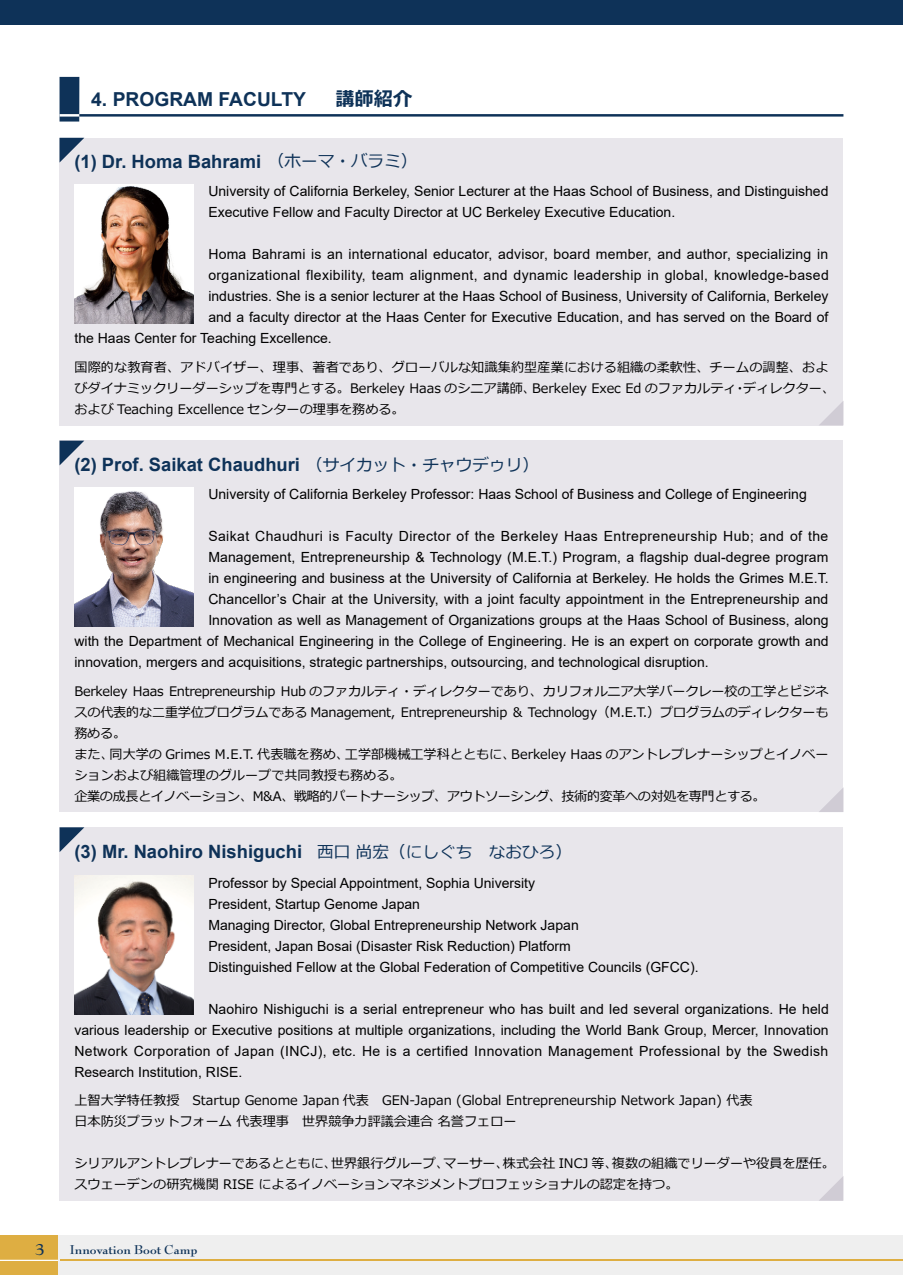
<style>
.page{position:relative;width:903px;height:1275px;background:#fff}
.page>*{position:absolute;margin:0;border:0;box-sizing:border-box;transform-origin:0 0}
.t1{font:700 19.25px "Arial";color:#0e3258}
.t2{font:700 19.25px "Meiryo";color:#0e3258}
.t3{font:700 18.38px "Arial";color:#0e3258}
.t4{font:700 17.5px "Bernhard Modern Std";color:#0e3258}
.t5{font:14px/21px "Arial";color:#000}
.t6{font:14px "Arial";letter-spacing:.025em;color:#000}
.t7{font:14px "Arial";letter-spacing:.03em;color:#000}
.t8{font:700 14px "Bernhard Modern Std";color:#0e3258}
.t9{font:13.12px/21px "Meiryo";color:#000}
.s1{font-family:"Meiryo";font-weight:400;font-size:16.62px}
</style>
<div class="page">
<div style="left:0;top:1235px;width:903px;height:40px;background:#efefef"></div>
<div style="left:0;top:1235px;width:58px;height:40px;background:#deae42"></div>
<div style="left:0;top:0;width:903px;height:25px;background:#0e3258"></div>
<hr style="left:60px;top:1260px;width:843px;height:1px;background:#deae42">
<hr style="left:0;top:1260px;width:58px;height:1px;background:#fff">
<div style="left:60px;top:77px;width:19px;height:45px;background:#0e3258"></div>
<hr style="left:60px;top:114px;width:19px;height:3px;background:#fff">
<hr style="left:79px;top:114px;width:764px;height:3px;background:#0e3258">
<div style="left:60px;top:138px;width:783px;height:287px;background:#e8e6eb"></div>
<img style="left:74px;top:185px;width:119px;height:138px">
<svg style="left:60px;top:138px;width:24px;height:24px"></svg>
<svg style="left:819px;top:401px;width:24px;height:24px"></svg>
<div style="left:60px;top:441px;width:783px;height:371px;background:#e8e6eb"></div>
<img style="left:74px;top:487px;width:119px;height:139px">
<svg style="left:60px;top:441px;width:24px;height:24px"></svg>
<svg style="left:819px;top:788px;width:24px;height:24px"></svg>
<div style="left:60px;top:827px;width:783px;height:374px;background:#e8e6eb"></div>
<img style="left:74px;top:876px;width:119px;height:139px">
<svg style="left:60px;top:827px;width:24px;height:25px"></svg>
<svg style="left:819px;top:1177px;width:24px;height:24px"></svg>
<h1 class="t1" style="left:91px;top:86px;width:216px">4. PROGRAM FACULTY</h1>
<h1 class="t2" style="left:335px;top:86px;width:78px">講師紹介</h1>
<h2 class="t3" style="left:74px;top:149px;width:345px">(1) Dr. Homa Bahrami <span class="s1">（ホーマ・バラミ）</span></h2>
<p class="t5" style="left:208px;top:181px;width:622px">University of California Berkeley, Senior Lecturer at the Haas School of Business, and Distinguished<br>Executive Fellow and Faculty Director at UC Berkeley Executive Education.</p>
<p class="t5" style="left:208px;top:244px;width:621px">Homa Bahrami is an international educator, advisor, board member, and author, specializing in</p>
<p class="t6" style="left:208px;top:266px;width:622px">organizational flexibility, team alignment, and dynamic leadership in global, knowledge-based</p>
<p class="t5" style="left:208px;top:286px;width:622px">industries. She is a senior lecturer at the Haas School of Business, University of California, Berkeley</p>
<p class="t5" style="left:208px;top:307px;width:622px">and a faculty director at the Haas Center for Executive Education, and has served on the Board of</p>
<p class="t5" style="left:74px;top:328px;width:259px">the Haas Center for Teaching Excellence.</p>
<p class="t9" style="left:74px;top:357px;width:762px">国際的な教育者、アドバイザー、理事、著者であり、グローバルな知識集約型産業における組織の柔軟性、チームの調整、およびダイナミックリーダーシップを専門とする。Berkeley Haas のシニア講師、Berkeley Exec Ed のファカルティ・ディレクター、および Teaching Excellence センターの理事を務める。</p>
<h2 class="t3" style="left:74px;top:452px;width:466px">(2) Prof. Saikat Chaudhuri <span class="s1">（サイカット・チャウデゥリ）</span></h2>
<p class="t5" style="left:208px;top:484px;width:600px">University of California Berkeley Professor: Haas School of Business and College of Engineering</p>
<p class="t7" style="left:208px;top:527px;width:621px">Saikat Chaudhuri is Faculty Director of the Berkeley Haas Entrepreneurship Hub; and of the</p>
<p class="t5" style="left:208px;top:547px;width:621px">Management, Entrepreneurship &amp; Technology (M.E.T.) Program, a flagship dual-degree program</p>
<p class="t5" style="left:208px;top:568px;width:622px">in engineering and business at the University of California at Berkeley. He holds the Grimes M.E.T.</p>
<p class="t5" style="left:208px;top:589px;width:621px">Chancellor’s Chair at the University, with a joint faculty appointment in the Entrepreneurship and</p>
<p class="t5" style="left:208px;top:610px;width:622px">Innovation as well as Management of Organizations groups at the Haas School of Business, along</p>
<p class="t5" style="left:74px;top:631px;width:756px">with the Department of Mechanical Engineering in the College of Engineering. He is an expert on corporate growth and</p>
<p class="t5" style="left:74px;top:652px;width:636px">innovation, mergers and acquisitions, strategic partnerships, outsourcing, and technological disruption.</p>
<p class="t9" style="left:74px;top:681px;width:755px">Berkeley Haas Entrepreneurship Hub のファカルティ・ディレクターであり、カリフォルニア大学バークレー校の工学とビジネスの代表的な二重学位プログラムである Management, Entrepreneurship &amp; Technology（M.E.T.）プログラムのディレクターも務める。<br>また、同大学の Grimes M.E.T. 代表職を務め、工学部機械工学科とともに、Berkeley Haas のアントレプレナーシップとイノベーションおよび組織管理のグループで共同教授も務める。<br>企業の成長とイノベーション、M&amp;A、戦略的パートナーシップ、アウトソーシング、技術的変革への対処を専門とする。</p>
<h2 class="t3" style="left:74px;top:839px;width:507px">(3) Mr. Naohiro Nishiguchi <span class="s1">西口 尚宏（にしぐち　なおひろ）　</span></h2>
<p class="t5" style="left:208px;top:872px;width:492px">Professor by Special Appointment, Sophia University<br>President, Startup Genome Japan<br>Managing Director, Global Entrepreneurship Network Japan<br>President, Japan Bosai (Disaster Risk Reduction) Platform<br>Distinguished Fellow at the Global Federation of Competitive Councils (GFCC).</p>
<p class="t5" style="left:74px;top:998px;width:756px;text-align:justify;text-indent:134px">Naohiro Nishiguchi is a serial entrepreneur who has built and led several organizations. He held various leadership or Executive positions at multiple organizations, including the World Bank Group, Mercer, Innovation Network Corporation of Japan (INCJ), etc. He is a certified Innovation Management Professional by the Swedish Research Institution, RISE.</p>
<p class="t9" style="left:74px;top:1090px;width:680px">上智大学特任教授　Startup Genome Japan 代表　GEN-Japan (Global Entrepreneurship Network Japan) 代表日本防災プラットフォーム 代表理事　世界競争力評議会連合 名誉フェロー　</p>
<p class="t9" style="left:74px;top:1153px;width:762px">シリアルアントレプレナーであるとともに、世界銀行グループ、マーサー、株式会社 INCJ 等、複数の組織でリーダーや役員を歴任。スウェーデンの研究機関 RISE によるイノベーションマネジメントプロフェッショナルの認定を持つ。</p>
<p class="t4" style="left:35px;top:1240px;width:12px">3</p>
<p class="t8" style="left:70px;top:1242px;width:129px">Innovation Boot Camp</p>
</div>
